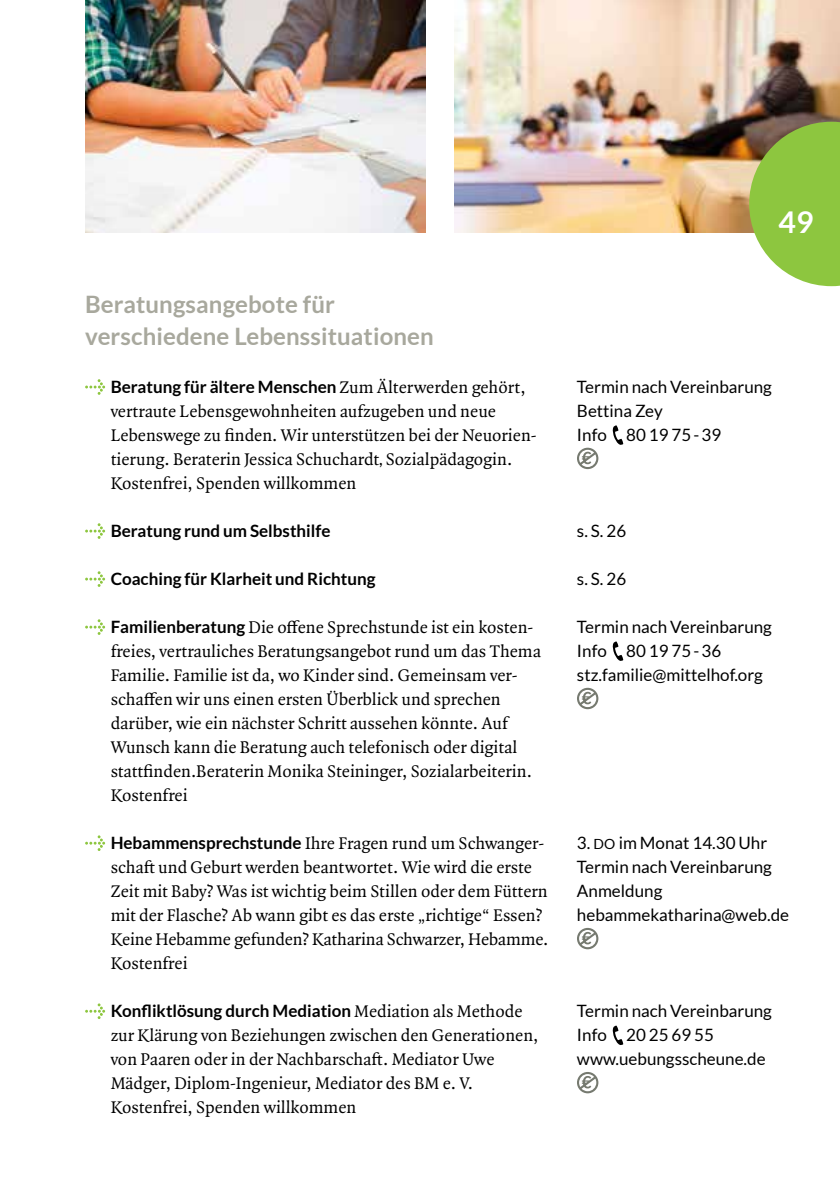
<style>
.page{position:relative;width:840px;height:1191px;background:#fff}
.page>*{position:absolute;margin:0;border:0;box-sizing:border-box;transform-origin:0 0}
.t1{font:700 30px "Lato";color:#fff}
.t2{font:700 24px/32px "Lato";letter-spacing:.005em;color:#a8a89d}
.t3{font:18px/24px "Quadraat OT";color:#000}
.t4{font:17px/24px "Lato";color:#000}
.t5{font:700 17px "Lato";color:#000}
.s1{font-family:"Quadraat OT";font-weight:400;font-size:18px}
.s2{font-family:"Lato";font-size:17px}
.s3{font-family:"Lato";font-weight:700;font-size:17px}
.s4{font-size:14px}
</style>
<div class="page">
<img style="left:454px;top:0;width:385px;height:233px">
<img style="left:85px;top:0;width:340px;height:233px">
<svg style="left:748px;top:122px;width:91px;height:164px;background:#99c057"></svg>
<div style="left:764px;top:204px;width:62px;height:35px;background:#8dc63f"></div>
<svg style="left:85px;top:379px;width:20px;height:16px"></svg>
<svg style="left:85px;top:523px;width:20px;height:16px"></svg>
<svg style="left:85px;top:571px;width:20px;height:16px"></svg>
<svg style="left:85px;top:619px;width:20px;height:16px"></svg>
<svg style="left:85px;top:835px;width:20px;height:16px"></svg>
<svg style="left:85px;top:1003px;width:20px;height:16px"></svg>
<svg style="left:612px;top:425px;width:11px;height:20px"></svg>
<svg style="left:577px;top:448px;width:21px;height:21px"></svg>
<svg style="left:612px;top:641px;width:11px;height:20px"></svg>
<svg style="left:577px;top:688px;width:21px;height:21px"></svg>
<svg style="left:577px;top:928px;width:21px;height:21px"></svg>
<svg style="left:612px;top:1025px;width:11px;height:20px"></svg>
<svg style="left:577px;top:1072px;width:21px;height:21px"></svg>
<h2 class="t2" style="left:85px;top:288px;width:350px">Beratungsangebote für verschiedene Lebenssituationen</h2>
<p class="t5" style="left:111px;top:377px;width:416px">Beratung für ältere Menschen <span class="s1">Zum Älterwerden gehört,</span></p>
<p class="t3" style="left:111px;top:399px;width:427px">vertraute Lebensgewohnheiten aufzugeben und neue Lebenswege zu finden. Wir unterstützen bei der Neuorien&shy;tierung. Beraterin Jessica Schuchardt<span class="s2">,</span> Sozialpädagogin.<br>Kostenfrei, Spenden willkommen</p>
<p class="t5" style="left:111px;top:521px;width:221px">Beratung rund um Selbsthilfe</p>
<p class="t5" style="left:111px;top:569px;width:266px">Coaching für Klarheit und Richtung</p>
<p class="t3" style="left:111px;top:615px;width:431px"><span class="s3">Familienberatung</span> Die offene Sprechstunde ist ein kosten&shy;freies, vertrauliches Beratungsangebot rund um das Thema Familie. Familie ist da, wo Kinder sind. Gemeinsam ver&shy;schaffen wir uns einen ersten Überblick und sprechen darüber, wie ein nächster Schritt aussehen könnte. Auf Wunsch kann die Beratung auch telefonisch oder digital stattfinden.Beraterin Monika Steininger, Sozialarbeiterin.<br>Kostenfrei</p>
<p class="t3" style="left:111px;top:831px;width:439px"><span class="s3">Hebammensprechstunde</span> Ihre Fragen rund um Schwanger&shy;schaft und Geburt werden beantwortet. Wie wird die erste Zeit mit Baby? Was ist wichtig beim Stillen oder dem Füttern mit der Flasche? Ab wann gibt es das erste „richtige“ Essen?<br>Keine Hebamme gefunden? Katharina Schwarzer, Hebamme.<br>Kostenfrei</p>
<p class="t5" style="left:111px;top:1001px;width:413px">Konfliktlösung durch Mediation <span class="s1">Mediation als Methode</span></p>
<p class="t3" style="left:111px;top:1023px;width:429px">zur Klärung von Beziehungen zwischen den Generationen, von Paaren oder in der Nachbarschaft. Mediator Uwe Mädger, Diplom-Ingenieur, Mediator des BM e. V.<br>Kostenfrei, Spenden willkommen</p>
<h1 class="t1" style="left:778px;top:205px;width:36px">49</h1>
<p class="t4" style="left:576px;top:374px;width:196px">Termin nach Vereinbarung<br>Bettina Zey<br>Info 80 19 75-39</p>
<p class="t4" style="left:576px;top:518px;width:51px">s. S. 26</p>
<p class="t4" style="left:576px;top:566px;width:51px">s. S. 26</p>
<p class="t4" style="left:576px;top:614px;width:196px">Termin nach Vereinbarung<br>Info 80 19 75-36 stz.familie@mittelhof.org</p>
<p class="t4" style="left:576px;top:830px;width:213px">3. <span class="s4">DO</span> im Monat 14.30 Uhr<br>Termin nach Vereinbarung<br>Anmeldung hebammekatharina@web.de</p>
<p class="t4" style="left:576px;top:998px;width:196px">Termin nach Vereinbarung<br>Info 20 25 69 55 www.uebungsscheune.de</p>
</div>
